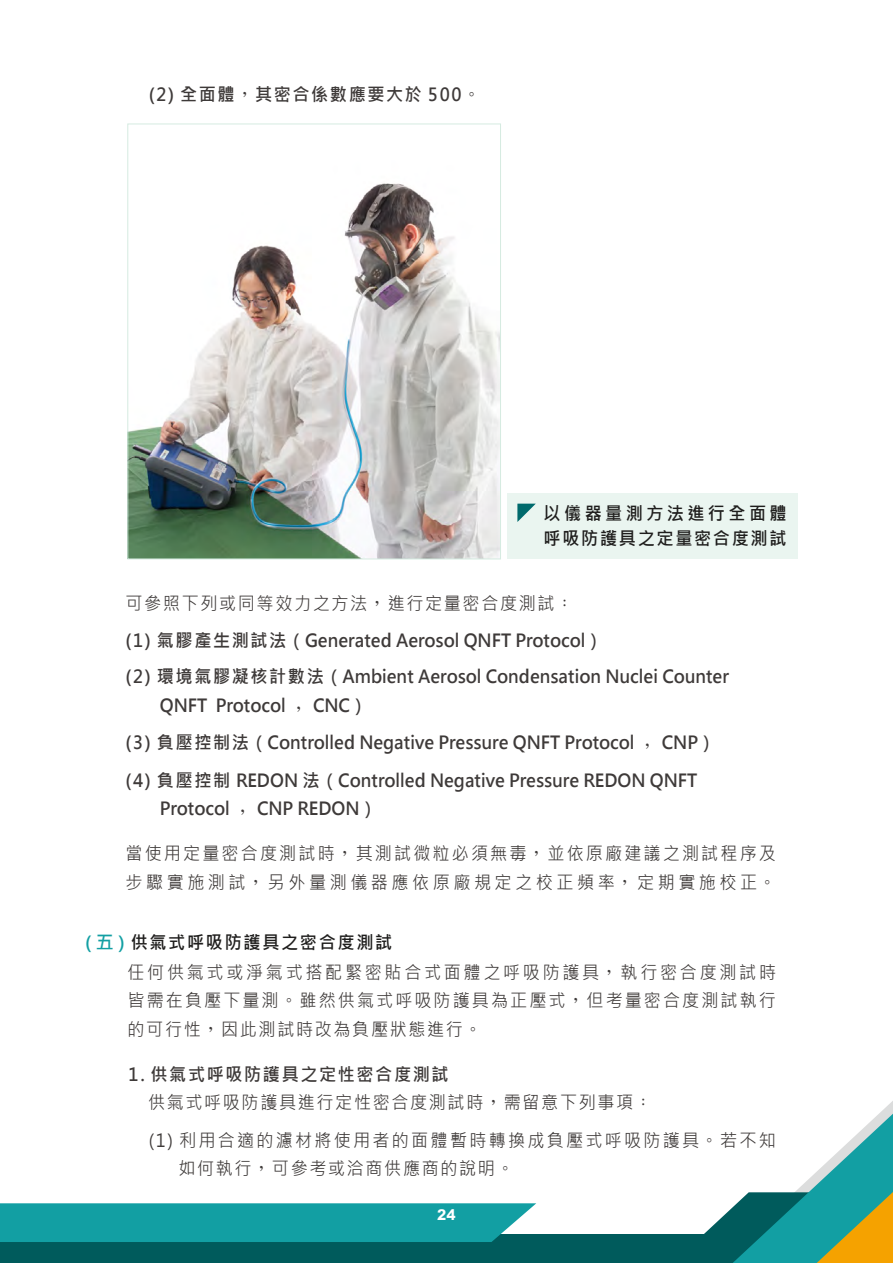
<style>
.page{position:relative;width:893px;height:1263px;background:#fff}
.page>*{position:absolute;margin:0;border:0;box-sizing:border-box;transform-origin:0 0}
.t1{font:700 18px/36.8px "Microsoft Jheng Hei";color:#3e3a39;scale:.95 1}
.t2{font:18px/29px "Microsoft Jheng Hei";letter-spacing:.125em;color:#3e3a39;scale:.95 1}
.t3{font:18px/28.5px "Microsoft Jheng Hei";letter-spacing:.095em;color:#3e3a39;scale:.95 1}
.t4{font:700 18px/25.5px "Microsoft Jheng Hei";letter-spacing:.1em;color:#1f1e1d;scale:.95 1}
.t5{font:700 18px "Microsoft Jheng Hei";letter-spacing:.095em;color:#3e3a39;scale:.95 1}
.t6{font:800 15px "M Hei HK";color:#fff}
.s1{font-family:"Adobe Ming Std";font-weight:300}
.s2{font-weight:400}
.s3{font-weight:700;color:#129fa3}
.s4{font-weight:700;color:#1f1e1d}
.s5{font-weight:700}
</style>
<div class="page">
<div style="left:0;top:1234px;width:869px;height:29px;background:#005b5c"></div>
<svg style="left:704px;top:1101px;width:189px;height:162px"></svg>
<div style="left:0;top:1203px;width:536px;height:39px;background:#129fa3"></div>
<div style="left:507px;top:493px;width:290px;height:66px;background:#eaf5f0"></div>
<img style="left:130px;top:183px;width:369px;height:374px">
<svg style="left:517px;top:504px;width:19px;height:18px"></svg>
<p class="t5" style="left:149px;top:83px;width:351px">(2) 全面體<span class="s1">，</span>其密合係數應要大於 500<span class="s1">。</span></p>
<p class="t4" style="left:544px;top:500px;width:257px">以儀器量測方法進行全面體呼吸防護具之定量密合度測試</p>
<p class="t1" style="left:126px;top:585px;width:637px"><span class="s2">可參照下列或同等效力之方法</span><span class="s1">，</span><span class="s2">進行定量密合度測試</span><span class="s1">：<br></span>(1) 氣膠產生測試法（Generated Aerosol QNFT Protocol）<br>(2) 環境氣膠凝核計數法（Ambient Aerosol Condensation Nuclei Counter</p>
<p class="t1" style="left:126px;top:686px;width:622px;line-height:37.5px;text-indent:34px">QNFT Protocol <span class="s1">﹐</span> CNC）<br>(3) 負壓控制法（Controlled Negative Pressure QNFT Protocol <span class="s1">﹐</span> CNP）(4) 負壓控制 REDON 法（Controlled Negative Pressure REDON QNFT</p>
<p class="t1" style="left:160px;top:790px;width:230px">Protocol <span class="s1">﹐</span> CNP REDON）</p>
<p class="t2" style="left:126px;top:839px;width:686px;line-height:28.5px">當使用定量密合度測試時<span class="s1">，</span>其測試微粒必須無毒<span class="s1">，</span>並依原廠建議之測試程序及步驟實施測試<span class="s1">，</span>另外量測儀器應依原廠規定之校正頻率<span class="s1">，</span>定期實施校正<span class="s1">。</span></p>
<p class="t2" style="left:128px;top:928px;width:684px;text-indent:-43px"><span class="s3">(五)</span> <span class="s4">供氣式呼吸防護具之密合度測試<br></span>任何供氣式或淨氣式搭配緊密貼合式面體之呼吸防護具<span class="s1">，</span>執行密合度測試時皆需在負壓下量測<span class="s1">。</span>雖然供氣式呼吸防護具為正壓式<span class="s1">，</span>但考量密合度測試執行的可行性<span class="s1">，</span>因此測試時改為負壓狀態進行<span class="s1">。</span></p>
<p class="t3" style="left:148px;top:1060px;width:532px;text-indent:-19px"><span class="s5">1. 供氣式呼吸防護具之定性密合度測試<br></span>供氣式呼吸防護具進行定性密合度測試時<span class="s1">，</span>需留意下列事項<span class="s1">：</span></p>
<p class="t2" style="left:178px;top:1126px;width:631px;line-height:28.5px;text-indent:-30px">(1) 利用合適的濾材將使用者的面體暫時轉換成負壓式呼吸防護具<span class="s1">。</span>若不知如何執行<span class="s1">，</span>可參考或洽商供應商的說明<span class="s1">。</span></p>
<p class="t6" style="left:437px;top:1204px;width:20px">24</p>
</div>
